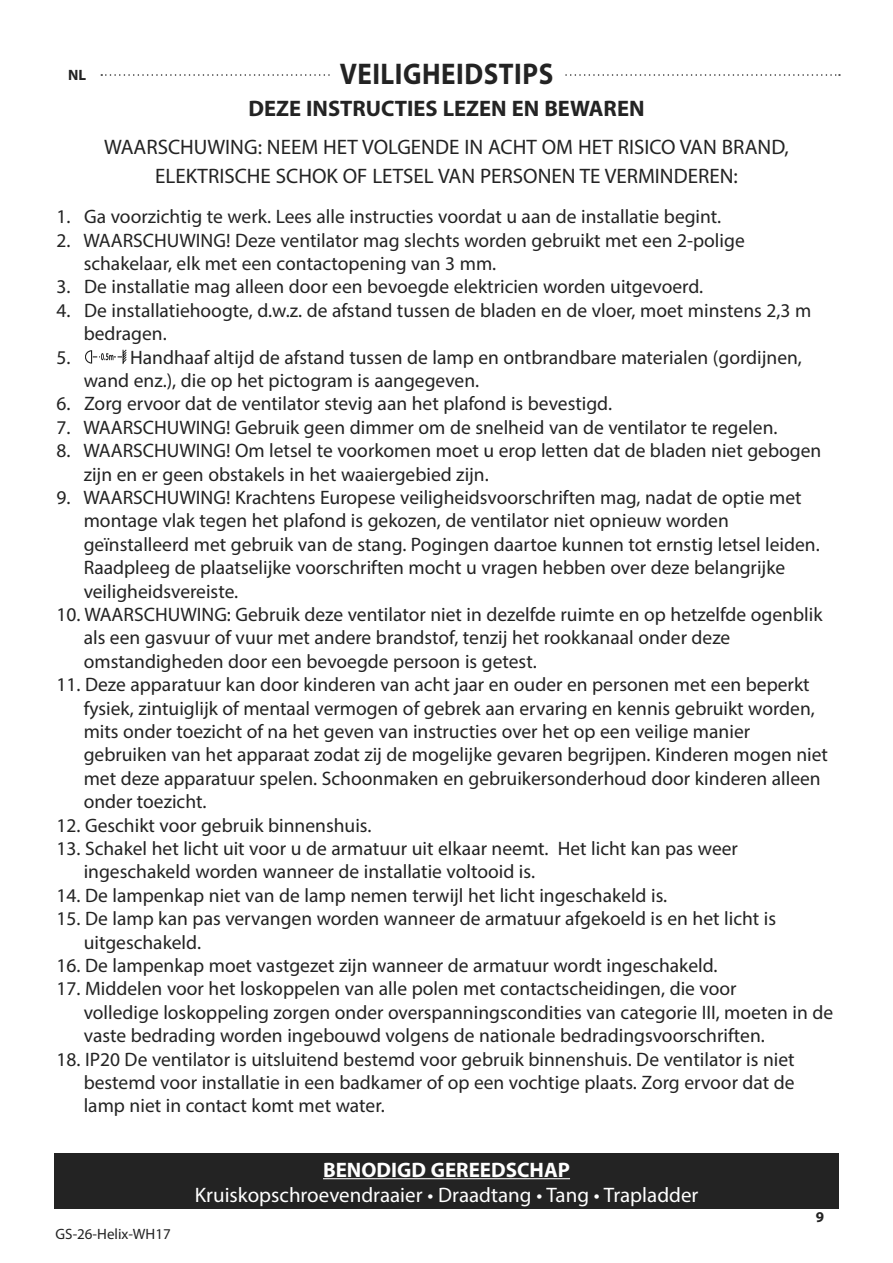
<style>
.page{position:relative;width:893px;height:1263px;background:#fff}
.page>*{position:absolute;margin:0;border:0;box-sizing:border-box;transform-origin:0 0}
.t1{font:700 30px "Myriad Pro";letter-spacing:.02em;color:#232323;scale:.9 1}
.t2{font:700 22.5px "Myriad Pro";color:#232323}
.t3{font:21px/29px "Myriad Pro";color:#232323;text-align:center}
.t4{font:21px "Myriad Pro";color:#fff}
.t5{font:700 21px "Myriad Pro";color:#fff}
.t6{font:19.5px/23.4px "Myriad Pro";color:#232323}
.t7{font:15px "Myriad Pro";color:#232323}
.t8{font:700 15px "Myriad Pro";color:#232323}
</style>
<div class="page">
<svg style="left:101px;top:74px;width:739px;height:2px"></svg>
<div style="left:330px;top:54px;width:233px;height:38px;background:#fff"></div>
<div style="left:54px;top:1154px;width:785px;height:55px;background:#232323"></div>
<hr style="left:323px;top:1178px;width:247px;height:1px;background:#fff">
<svg style="left:85px;top:350px;width:41px;height:14px"></svg>
<p class="t8" style="left:68px;top:65px;width:20px">NL</p>
<h1 class="t1" style="left:340px;top:55px;width:239px">VEILIGHEIDSTIPS</h1>
<p class="t2" style="left:248px;top:93px;width:397px">DEZE INSTRUCTIES LEZEN EN BEWAREN</p>
<p class="t3" style="left:104px;top:132px;width:686px">WAARSCHUWING: NEEM HET VOLGENDE IN ACHT OM HET RISICO VAN BRAND,<br>ELEKTRISCHE SCHOK OF LETSEL VAN PERSONEN TE VERMINDEREN:</p>
<p class="t6" style="left:56px;top:205px;width:666px">1. Ga voorzichtig te werk. Lees alle instructies voordat u aan de installatie begint.</p>
<p class="t6" style="left:84px;top:228px;width:663px;text-indent:-27px">2. WAARSCHUWING! Deze ventilator mag slechts worden gebruikt met een 2-polige schakelaar, elk met een contactopening van 3 mm.</p>
<p class="t6" style="left:56px;top:275px;width:648px">3. De installatie mag alleen door een bevoegde elektricien worden uitgevoerd.</p>
<p class="t6" style="left:56px;top:298px;width:756px">4. De installatiehoogte, d.w.z. de afstand tussen de bladen en de vloer, moet minstens 2,3 m</p>
<p class="t6" style="left:84px;top:322px;width:85px">bedragen.</p>
<p class="t6" style="left:56px;top:345px;width:16px">5.</p>
<p class="t6" style="left:84px;top:345px;width:720px;text-indent:46px">Handhaaf altijd de afstand tussen de lamp en ontbrandbare materialen (gordijnen, wand enz.), die op het pictogram is aangegeven.</p>
<p class="t6" style="left:56px;top:392px;width:557px">6. Zorg ervoor dat de ventilator stevig aan het plafond is bevestigd.</p>
<p class="t6" style="left:56px;top:415px;width:723px">7. WAARSCHUWING! Gebruik geen dimmer om de snelheid van de ventilator te regelen.</p>
<p class="t6" style="left:84px;top:439px;width:739px;text-indent:-27px">8. WAARSCHUWING! Om letsel te voorkomen moet u erop letten dat de bladen niet gebogen zijn en er geen obstakels in het waaiergebied zijn.</p>
<p class="t6" style="left:84px;top:485px;width:738px;text-indent:-27px">9. WAARSCHUWING! Krachtens Europese veiligheidsvoorschriften mag, nadat de optie met montage vlak tegen het plafond is gekozen, de ventilator niet opnieuw worden geïnstalleerd met gebruik van de stang. Pogingen daartoe kunnen tot ernstig letsel leiden.<br>Raadpleeg de plaatselijke voorschriften mocht u vragen hebben over deze belangrijke veiligheidsvereiste.</p>
<p class="t6" style="left:84px;top:602px;width:740px;text-indent:-27px">10. WAARSCHUWING: Gebruik deze ventilator niet in dezelfde ruimte en op hetzelfde ogenblik als een gasvuur of vuur met andere brandstof, tenzij het rookkanaal onder deze omstandigheden door een bevoegde persoon is getest.</p>
<p class="t6" style="left:84px;top:673px;width:746px;text-indent:-27px">11. Deze apparatuur kan door kinderen van acht jaar en ouder en personen met een beperkt fysiek, zintuiglijk of mentaal vermogen of gebrek aan ervaring en kennis gebruikt worden, mits onder toezicht of na het geven van instructies over het op een veilige manier gebruiken van het apparaat zodat zij de mogelijke gevaren begrijpen. Kinderen mogen niet met deze apparatuur spelen. Schoonmaken en gebruikersonderhoud door kinderen alleen onder toezicht.</p>
<p class="t6" style="left:56px;top:813px;width:316px">12. Geschikt voor gebruik binnenshuis.</p>
<p class="t6" style="left:84px;top:836px;width:656px;text-indent:-27px">13. Schakel het licht uit voor u de armatuur uit elkaar neemt. Het licht kan pas weer ingeschakeld worden wanneer de installatie voltooid is.</p>
<p class="t6" style="left:56px;top:883px;width:612px">14. De lampenkap niet van de lamp nemen terwijl het licht ingeschakeld is.</p>
<p class="t6" style="left:84px;top:907px;width:694px;text-indent:-27px">15. De lamp kan pas vervangen worden wanneer de armatuur afgekoeld is en het licht is uitgeschakeld.</p>
<p class="t6" style="left:56px;top:953px;width:663px">16. De lampenkap moet vastgezet zijn wanneer de armatuur wordt ingeschakeld.</p>
<p class="t6" style="left:84px;top:977px;width:751px;text-indent:-27px">17. Middelen voor het loskoppelen van alle polen met contactscheidingen, die voor<br>volledige loskoppeling zorgen onder overspanningscondities van categorie III, moeten in de vaste bedrading worden ingebouwd volgens de nationale bedradingsvoorschriften.</p>
<p class="t6" style="left:84px;top:1047px;width:712px;text-align:justify;text-indent:-27px">18. IP20 De ventilator is uitsluitend bestemd voor gebruik binnenshuis. De ventilator is niet bestemd voor installatie in een badkamer of op een vochtige plaats. Zorg ervoor dat de lamp niet in contact komt met water.</p>
<p class="t7" style="left:56px;top:1224px;width:117px">GS-26-Helix-WH17</p>
<p class="t5" style="left:323px;top:1156px;width:248px">BENODIGD GEREEDSCHAP</p>
<p class="t4" style="left:195px;top:1182px;width:505px">Kruiskopschroevendraaier • Draadtang • Tang • Trapladder</p>
<p class="t8" style="left:816px;top:1207px;width:10px">9</p>
</div>
